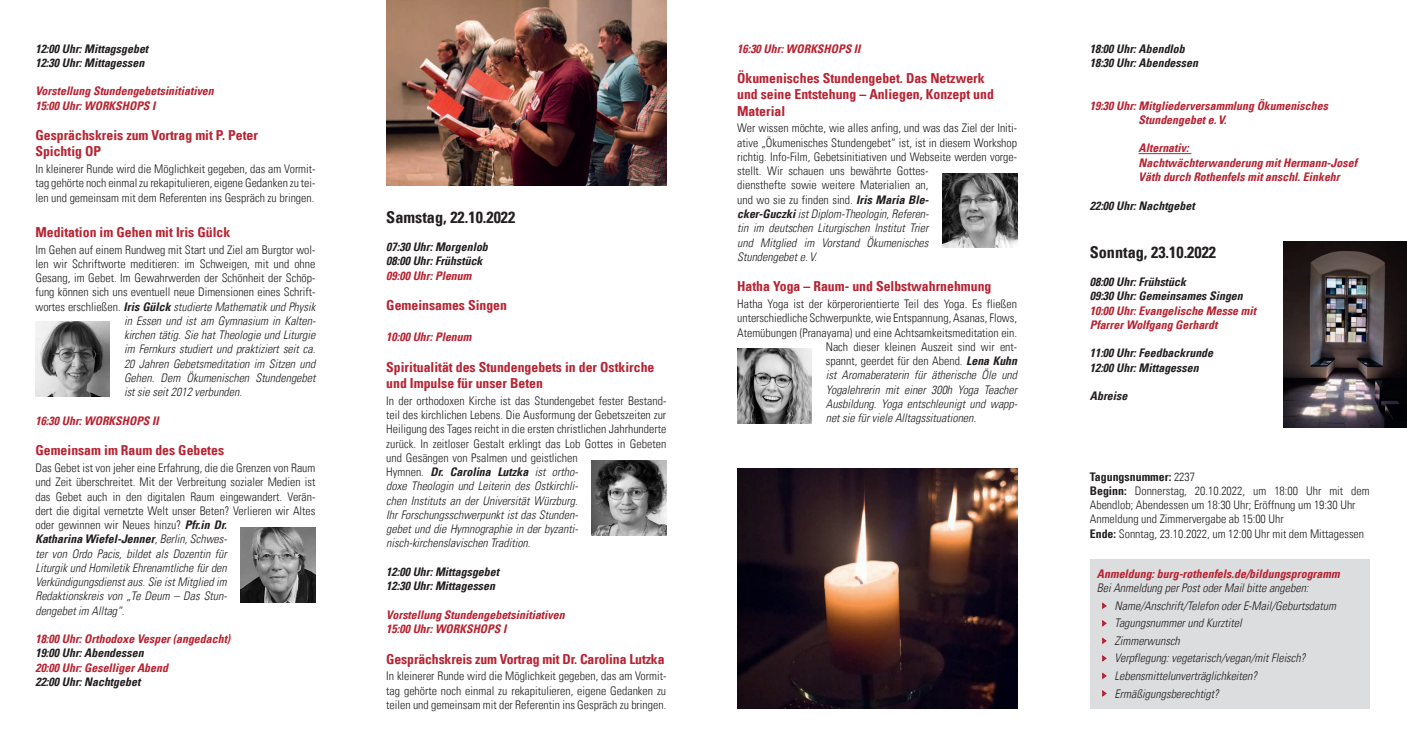
<style>
.page{position:relative;width:1407px;height:745px;background:#fff}
.page>*{position:absolute;margin:0;border:0;box-sizing:border-box;transform-origin:0 0}
.t1{font:700 condensed 16.25px "Univers LT";color:#231f20}
.t2{font:700 condensed 13.75px/16.2px "Univers LT";color:#b72332}
.t3{font:300 condensed 11.88px/14.2px "Univers LT";color:#231f20}
.t4{font:italic 300 condensed 11.88px/17.5px "Univers LT";color:#231f20}
.t5{font:italic 700 condensed 11.88px/14.2px "Univers LT";color:#b72332}
.t6{font:italic 700 condensed 11.88px/14.2px "Univers LT";color:#231f20}
.s1{font-style:normal}
.s2{font-weight:700}
.s3{font-weight:700;font-style:italic}
.s4{font-style:italic}
</style>
<div class="page">
<img style="left:592px;top:460px;width:74px;height:74px">
<img style="left:737px;top:348px;width:74px;height:75px">
<img style="left:737px;top:468px;width:280px;height:240px">
<img style="left:35px;top:321px;width:75px;height:75px">
<img style="left:241px;top:527px;width:74px;height:74px">
<div style="left:1090px;top:559px;width:279px;height:149px;background:#dcdddf"></div>
<svg style="left:1102px;top:602px;width:5px;height:8px"></svg>
<svg style="left:1102px;top:620px;width:5px;height:7px"></svg>
<svg style="left:1102px;top:637px;width:5px;height:8px"></svg>
<svg style="left:1102px;top:655px;width:5px;height:7px"></svg>
<svg style="left:1102px;top:672px;width:5px;height:8px"></svg>
<svg style="left:1102px;top:690px;width:5px;height:7px"></svg>
<img style="left:386px;top:0;width:280px;height:185px">
<img style="left:1283px;top:241px;width:124px;height:186px">
<hr style="left:1138px;top:153px;width:53px;height:1px;background:#b72332">
<img style="left:943px;top:173px;width:74px;height:74px">
<p class="t6" style="left:35px;top:41px;width:114px">12:00 Uhr: Mittagsgebet<br>12:30 Uhr: Mittagessen</p>
<p class="t5" style="left:35px;top:84px;width:180px">Vorstellung Stundengebetsinitiativen<br>15:00 Uhr: WORKSHOPS I</p>
<p class="t2" style="left:35px;top:127px;width:224px">Gesprächskreis zum Vortrag mit P. Peter<br>Spichtig OP</p>
<p class="t3" style="left:35px;top:162px;width:281px;text-align:justify">In kleinerer Runde wird die Möglichkeit gegeben, das am Vormit&shy;tag gehörte noch einmal zu rekapitulieren, eigene Gedanken zu tei&shy;len und gemeinsam mit dem Referenten ins Gespräch zu bringen.</p>
<p class="t2" style="left:35px;top:223px;width:196px">Meditation im Gehen mit Iris Gülck</p>
<p class="t3" style="left:35px;top:242px;width:281px">Im Gehen auf einem Rundweg mit Start und Ziel am Burgtor wol-</p>
<p class="t3" style="left:35px;top:256px;width:281px">len wir Schriftworte meditieren: im Schweigen, mit und ohne</p>
<p class="t3" style="left:35px;top:270px;width:281px">Gesang, im Gebet. Im Gewahrwerden der Schönheit der Schöp-</p>
<p class="t3" style="left:35px;top:285px;width:281px">fung können sich uns eventuell neue Dimensionen eines Schrift-</p>
<p class="t4" style="left:35px;top:297px;width:281px"><span class="s1">wortes erschließen.</span> <span class="s2">Iris Gülck</span> studierte Mathematik und Physik</p>
<p class="t4" style="left:124px;top:312px;width:193px">in Essen und ist am Gymnasium in Kalten-</p>
<p class="t4" style="left:124px;top:326px;width:193px">kirchen tätig. Sie hat Theologie und Liturgie</p>
<p class="t4" style="left:124px;top:340px;width:193px">im Fernkurs studiert und praktiziert seit ca.</p>
<p class="t4" style="left:124px;top:354px;width:193px">20 Jahren Gebetsmeditation im Sitzen und</p>
<p class="t4" style="left:124px;top:369px;width:193px">Gehen. Dem Ökumenischen Stundengebet</p>
<p class="t4" style="left:124px;top:383px;width:120px">ist sie seit 2012 verbunden.</p>
<p class="t5" style="left:35px;top:413px;width:125px">16:30 Uhr: WORKSHOPS II</p>
<p class="t2" style="left:35px;top:442px;width:190px">Gemeinsam im Raum des Gebetes</p>
<p class="t3" style="left:35px;top:460px;width:281px">Das Gebet ist von jeher eine Erfahrung, die die Grenzen von Raum und Zeit überschreitet. Mit der Verbreitung sozialer Medien ist das Gebet auch in den digitalen Raum eingewandert. Verän&shy;dert die digital vernetzte Welt unser Beten? Verlieren wir Altes oder gewinnen wir Neues hinzu? <span class="s3">Pfr.in Dr.<br>Katharina Wiefel-Jenner</span><span class="s4">, Berlin, Schwes-<br>ter von Ordo Pacis, bildet als Dozentin für<br>Liturgik und Homiletik Ehrenamtliche für den Verkündigungsdienst aus. Sie ist Mitglied im<br>Redaktionskreis von „Te Deum – Das Stun-<br>dengebet im Alltag“.</span></p>
<p class="t5" style="left:35px;top:631px;width:196px">18:00 Uhr: Orthodoxe Vesper (angedacht)</p>
<p class="t6" style="left:35px;top:645px;width:110px">19:00 Uhr: Abendessen</p>
<p class="t5" style="left:35px;top:660px;width:134px">20:00 Uhr: Geselliger Abend</p>
<p class="t6" style="left:35px;top:674px;width:106px">22:00 Uhr: Nachtgebet</p>
<h1 class="t1" style="left:386px;top:207px;width:131px">Samstag, 22.10.2022</h1>
<p class="t6" style="left:386px;top:239px;width:103px">07:30 Uhr: Morgenlob<br>08:00 Uhr: Frühstück</p>
<p class="t5" style="left:386px;top:268px;width:87px">09:00 Uhr: Plenum</p>
<p class="t2" style="left:386px;top:297px;width:122px">Gemeinsames Singen</p>
<p class="t5" style="left:386px;top:329px;width:87px">10:00 Uhr: Plenum</p>
<p class="t2" style="left:386px;top:358px;width:270px">Spiritualität des Stundengebets in der Ostkirche und Impulse für unser Beten</p>
<p class="t3" style="left:386px;top:393px;width:281px">In der orthodoxen Kirche ist das Stundengebet fester Bestand&shy;teil des kirchlichen Lebens. Die Ausformung der Gebetszeiten zur Heiligung des Tages reicht in die ersten christlichen Jahrhunderte zurück. In zeitloser Gestalt erklingt das Lob Gottes in Gebeten und Gesängen von Psalmen und geistlichen<br>Hymnen. <span class="s3">Dr. Carolina Lutzka</span> <span class="s4">ist ortho-<br>doxe Theologin und Leiterin des Ostkirchli-<br>chen Instituts an der Universität Würzburg.<br>Ihr Forschungsschwerpunkt ist das Stunden-<br>gebet und die Hymnographie in der byzanti&shy;nisch-kirchenslavischen Tradition.</span></p>
<p class="t6" style="left:386px;top:564px;width:114px">12:00 Uhr: Mittagsgebet<br>12:30 Uhr: Mittagessen</p>
<p class="t5" style="left:386px;top:607px;width:180px">Vorstellung Stundengebetsinitiativen<br>15:00 Uhr: WORKSHOPS I</p>
<p class="t2" style="left:386px;top:650px;width:280px">Gesprächskreis zum Vortrag mit Dr. Carolina Lutzka</p>
<p class="t3" style="left:386px;top:668px;width:281px;text-align:justify">In kleinerer Runde wird die Möglichkeit gegeben, das am Vormit&shy;tag gehörte noch einmal zu rekapitulieren, eigene Gedanken zu teilen und gemeinsam mit der Referentin ins Gespräch zu bringen.</p>
<p class="t5" style="left:737px;top:41px;width:125px">16:30 Uhr: WORKSHOPS II</p>
<p class="t2" style="left:737px;top:70px;width:258px">Ökumenisches Stundengebet. Das Netzwerk und seine Entstehung – Anliegen, Konzept und<br>Material</p>
<p class="t3" style="left:737px;top:121px;width:281px">Wer wissen möchte, wie alles anfing, und was das Ziel der Initi&shy;ative „Ökumenisches Stundengebet“ ist, ist in diesem Workshop richtig. Info-Film, Gebetsinitiativen und Webseite werden vorge&shy;stellt. Wir schauen uns bewährte Gottes-<br>diensthefte sowie weitere Materialien an,<br>und wo sie zu finden sind. <span class="s3">Iris Maria Ble-<br>cker-Guczki</span> <span class="s4">ist Diplom-Theologin, Referen-<br>tin im deutschen Liturgischen Institut Trier<br>und Mitglied im Vorstand Ökumenisches<br>Stundengebet e. V.</span></p>
<p class="t2" style="left:737px;top:278px;width:256px">Hatha Yoga – Raum- und Selbstwahrnehmung</p>
<p class="t3" style="left:737px;top:296px;width:281px">Hatha Yoga ist der körperorientierte Teil des Yoga. Es fließen</p>
<p class="t3" style="left:737px;top:311px;width:281px">unterschiedliche Schwerpunkte, wie Entspannung, Asanas, Flows,</p>
<p class="t3" style="left:737px;top:325px;width:281px">Atemübungen (Pranayama) und eine Achtsamkeitsmeditation ein.</p>
<p class="t3" style="left:826px;top:339px;width:193px">Nach dieser kleinen Auszeit sind wir ent-</p>
<p class="t3" style="left:826px;top:353px;width:193px">spannt, geerdet für den Abend. <span class="s3">Lena Kuhn</span></p>
<p class="t4" style="left:826px;top:366px;width:193px">ist Aromaberaterin für ätherische Öle und</p>
<p class="t4" style="left:826px;top:380px;width:193px">Yogalehrerin mit einer 300h Yoga Teacher</p>
<p class="t4" style="left:826px;top:395px;width:193px">Ausbildung. Yoga entschleunigt und wapp-</p>
<p class="t4" style="left:826px;top:409px;width:152px">net sie für viele Alltagssituationen.</p>
<p class="t6" style="left:1090px;top:41px;width:110px">18:00 Uhr: Abendlob<br>18:30 Uhr: Abendessen</p>
<p class="t5" style="left:1138px;top:98px;width:191px;text-indent:-49px">19:30 Uhr: Mitgliederversammlung Ökumenisches<br>Stundengebet e. V.</p>
<p class="t5" style="left:1138px;top:141px;width:220px">Alternativ:<br>Nachtwächterwanderung mit Hermann-Josef<br>Väth durch Rothenfels mit anschl. Einkehr</p>
<p class="t6" style="left:1090px;top:198px;width:106px">22:00 Uhr: Nachtgebet</p>
<h1 class="t1" style="left:1090px;top:242px;width:128px">Sonntag, 23.10.2022</h1>
<p class="t6" style="left:1090px;top:274px;width:155px">08:00 Uhr: Frühstück<br>09:30 Uhr: Gemeinsames Singen</p>
<p class="t5" style="left:1090px;top:303px;width:168px">10:00 Uhr: Evangelische Messe mit<br>Pfarrer Wolfgang Gerhardt</p>
<p class="t6" style="left:1090px;top:346px;width:125px">11:00 Uhr: Feedbackrunde<br>12:00 Uhr: Mittagessen</p>
<p class="t6" style="left:1090px;top:388px;width:39px">Abreise</p>
<p class="t3" style="left:1090px;top:469px;width:281px"><span class="s2">Tagungsnummer:</span> 2237<br><span class="s2">Beginn:</span> Donnerstag, 20.10.2022, um 18:00 Uhr mit dem Abendlob; Abendessen um 18:30 Uhr; Eröffnung um 19:30 Uhr Anmeldung und Zimmervergabe ab 15:00 Uhr<br><span class="s2">Ende:</span> Sonntag, 23.10.2022, um 12:00 Uhr mit dem Mittagessen</p>
<p class="t5" style="left:1097px;top:566px;width:244px">Anmeldung: burg-rothenfels.de/bildungsprogramm</p>
<p class="t4" style="left:1114px;top:579px;width:223px;text-indent:-18px">Bei Anmeldung per Post oder Mail bitte angeben:<br>Name/Anschrift/Telefon oder E-Mail/Geburtsdatum Tagungsnummer und Kurztitel<br>Zimmerwunsch<br>Verpflegung: vegetarisch/vegan/mit Fleisch?<br>Lebensmittelunverträglichkeiten?<br>Ermäßigungsberechtigt?</p>
</div>
